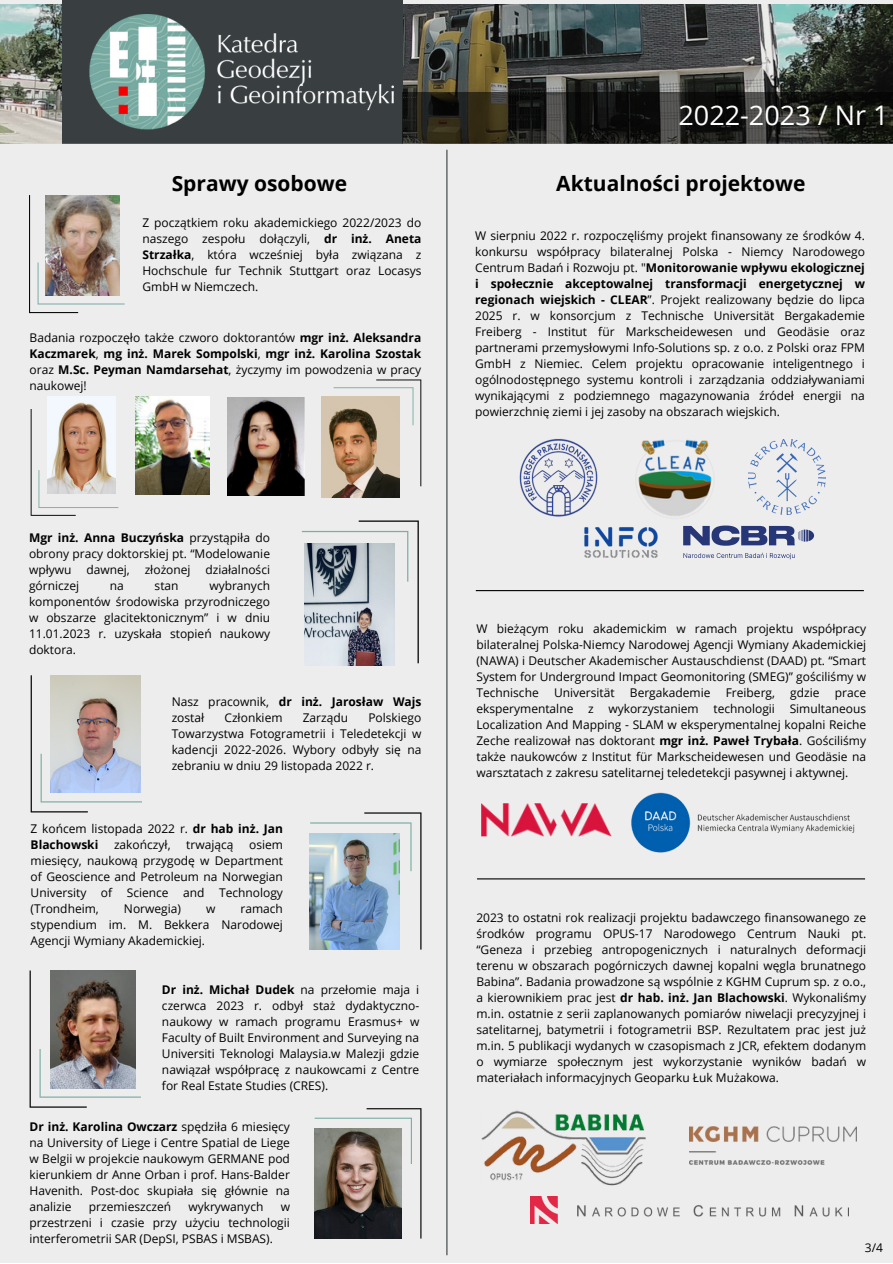
<style>
.page{position:relative;width:893px;height:1264px;background:#fff}
.page>*{position:absolute;margin:0;border:0;box-sizing:border-box;transform-origin:0 0}
.t1{font:27px "Open Sans";color:#fff}
.t2{font:700 21px "Open Sans";color:#000}
.t3{font:12px/16px "Open Sans";color:#000;text-align:justify}
.t4{font:700 12px/16px "Open Sans";color:#000;text-align:justify}
.s1{font-weight:700}
.s2{font-weight:400}
</style>
<div class="page">
<div style="left:0;top:0;width:892px;height:1262px;background:#ededed"></div>
<img style="left:1px;top:5px;width:891px;height:139px">
<div style="left:62px;top:0;width:340px;height:145px;background:#393e40"></div>
<svg style="left:402px;top:93px;width:490px;height:51px;background:#21201c"></svg>
<div style="left:0;top:144px;width:892px;height:7px;background:#ededed"></div>
<hr style="left:446px;top:150px;width:1px;height:1105px;background:#393e40">
<hr style="left:477px;top:878px;width:388px;height:1px;background:#000">
<hr style="left:476px;top:590px;width:387px;height:1px;background:#000">
<img style="left:481px;top:1110px;width:165px;height:76px">
<svg style="left:683px;top:525px;width:131px;height:34px"></svg>
<img style="left:638px;top:439px;width:74px;height:77px">
<img style="left:748px;top:439px;width:77px;height:75px">
<img style="left:584px;top:527px;width:74px;height:31px">
<img style="left:519px;top:438px;width:79px;height:79px">
<img style="left:481px;top:803px;width:131px;height:34px">
<img style="left:631px;top:792px;width:224px;height:61px">
<img style="left:530px;top:1196px;width:318px;height:27px">
<img style="left:689px;top:1126px;width:167px;height:38px">
<svg style="left:302px;top:520px;width:117px;height:143px"></svg>
<img style="left:304px;top:544px;width:90px;height:121px">
<svg style="left:31px;top:675px;width:111px;height:137px"></svg>
<svg style="left:310px;top:812px;width:111px;height:137px"></svg>
<img style="left:310px;top:834px;width:89px;height:115px">
<svg style="left:30px;top:970px;width:111px;height:137px"></svg>
<img style="left:51px;top:970px;width:84px;height:118px">
<svg style="left:314px;top:1108px;width:107px;height:130px"></svg>
<img style="left:315px;top:1128px;width:86px;height:110px">
<img style="left:89px;top:14px;width:116px;height:115px">
<img style="left:217px;top:33px;width:176px;height:78px">
<svg style="left:333px;top:379px;width:88px;height:107px"></svg>
<svg style="left:31px;top:409px;width:87px;height:107px"></svg>
<img style="left:322px;top:397px;width:77px;height:100px">
<img style="left:228px;top:397px;width:76px;height:98px">
<img style="left:29px;top:195px;width:96px;height:118px">
<img style="left:48px;top:397px;width:67px;height:96px">
<img style="left:135px;top:397px;width:75px;height:98px">
<p class="t1" style="left:678px;top:96px;width:211px">2022-2023 / Nr 1</p>
<p class="t2" style="left:172px;top:168px;width:177px">Sprawy osobowe</p>
<p class="t2" style="left:556px;top:168px;width:251px">Aktualności projektowe</p>
<p class="t3" style="left:475px;top:228px;width:391px">W sierpniu 2022 r. rozpoczęliśmy projekt finansowany ze środków 4. konkursu współpracy bilateralnej Polska - Niemcy Narodowego Centrum Badań i Rozwoju pt. "<span class="s1">Monitorowanie wpływu ekologicznej i społecznie akceptowalnej transformacji energetycznej w regionach wiejskich - CLEAR</span>”. Projekt realizowany będzie do lipca 2025 r. w konsorcjum z Technische Universität Bergakademie Freiberg - Institut für Markscheidewesen und Geodäsie oraz partnerami przemysłowymi Info-Solutions sp. z o.o. z Polski oraz FPM GmbH z Niemiec. Celem projektu opracowanie inteligentnego i ogólnodostępnego systemu kontroli i zarządzania oddziaływaniami wynikającymi z podziemnego magazynowania źródeł energii na powierzchnię ziemi i jej zasoby na obszarach wiejskich.</p>
<p class="t3" style="left:142px;top:215px;width:280px">Z początkiem roku akademickiego 2022/2023 do naszego zespołu dołączyli, <span class="s1">dr inż. Aneta Strzałka</span>, która wcześniej była związana z Hochschule fur Technik Stuttgart oraz Locasys GmbH w Niemczech.</p>
<p class="t4" style="left:30px;top:329px;width:393px"><span class="s2">Badania rozpoczęło także czworo doktorantów</span> mgr inż. Aleksandra Kaczmarek<span class="s2">,</span> mg inż. Marek Sompolski<span class="s2">,</span> mgr inż. Karolina Szostak <span class="s2">oraz</span> M.Sc. Peyman Namdarsehat<span class="s2">, życzymy im powodzenia w pracy naukowej!</span></p>
<p class="t3" style="left:29px;top:529px;width:242px"><span class="s1">Mgr inż. Anna Buczyńska</span> przystąpiła do obrony pracy doktorskiej pt. “Modelowanie wpływu dawnej, złożonej działalności górniczej</p>
<p class="t3" style="left:29px;top:577px;width:242px;text-indent:180px">wybranych komponentów środowiska przyrodniczego w obszarze glacitektonicznym” i w dniu 11.01.2023 r. uzyskała stopień naukowy doktora.</p>
<p class="t3" style="left:110px;top:577px;width:16px">na</p>
<p class="t3" style="left:155px;top:577px;width:25px">stan</p>
<p class="t3" style="left:172px;top:693px;width:251px">Nasz pracownik, <span class="s1">dr inż. Jarosław Wajs </span>został</p>
<p class="t3" style="left:172px;top:709px;width:251px;text-indent:197px">Polskiego Towarzystwa Fotogrametrii i Teledetekcji w kadencji 2022-2026. Wybory odbyły się na zebraniu w dniu 29 listopada 2022 r.</p>
<p class="t3" style="left:224px;top:709px;width:60px">Członkiem</p>
<p class="t3" style="left:303px;top:709px;width:47px">Zarządu</p>
<p class="t3" style="left:31px;top:820px;width:254px">Z końcem listopada 2022 r. <span class="s1">dr hab inż. Jan<br>Blachowski</span></p>
<p class="t3" style="left:114px;top:836px;width:58px">zakończył,</p>
<p class="t3" style="left:186px;top:836px;width:49px">trwającą</p>
<p class="t3" style="left:31px;top:836px;width:254px;text-indent:218px">osiem miesięcy, naukową przygodę w Department of Geoscience and Petroleum na Norwegian University of Science and Technology (Trondheim,</p>
<p class="t3" style="left:31px;top:900px;width:254px;text-indent:210px">ramach stypendium im. M. Bekkera Narodowej Agencji Wymiany Akademickiej.</p>
<p class="t3" style="left:124px;top:900px;width:59px">Norwegia)</p>
<p class="t3" style="left:206px;top:900px;width:11px">w</p>
<p class="t3" style="left:162px;top:981px;width:259px"><span class="s1">Dr inż. Michał Dudek</span> na przełomie maja i czerwca 2023 r. odbył staż dydaktyczno&shy;naukowy w ramach programu Erasmus+ w Faculty of Built Environment and Surveying na Universiti Teknologi Malaysia.w Malezji gdzie nawiązał współpracę z naukowcami z Centre for Real Estate Studies (CRES).</p>
<p class="t3" style="left:30px;top:1118px;width:262px"><span class="s1">Dr inż. Karolina Owczarz</span> spędziła 6 miesięcy na University of Liege i Centre Spatial de Liege w Belgii w projekcie naukowym GERMANE pod kierunkiem dr Anne Orban i prof. Hans-Balder Havenith. Post-doc skupiała się głównie na analizie</p>
<p class="t3" style="left:89px;top:1198px;width:84px">przemieszczeń</p>
<p class="t3" style="left:188px;top:1198px;width:76px">wykrywanych</p>
<p class="t3" style="left:30px;top:1198px;width:262px;text-indent:251px">w przestrzeni i czasie przy użyciu technologii interferometrii SAR (DepSI, PSBAS i MSBAS).</p>
<p class="t3" style="left:476px;top:620px;width:391px">W bieżącym roku akademickim w ramach projektu współpracy bilateralnej Polska-Niemcy Narodowej Agencji Wymiany Akademickiej (NAWA) i Deutscher Akademischer Austauschdienst (DAAD) pt. “Smart System for Underground Impact Geomonitoring (SMEG)” gościliśmy w Technische</p>
<p class="t3" style="left:554px;top:684px;width:62px">Universität</p>
<p class="t3" style="left:630px;top:684px;width:82px">Bergakademie</p>
<p class="t3" style="left:725px;top:684px;width:51px">Freiberg,</p>
<p class="t3" style="left:790px;top:684px;width:31px">gdzie</p>
<p class="t3" style="left:476px;top:684px;width:391px;text-indent:358px">prace eksperymentalne z wykorzystaniem technologii Simultaneous Localization And Mapping - SLAM w eksperymentalnej kopalni Reiche Zeche realizował nas doktorant <span class="s1">mgr inż. Paweł Trybała</span>. Gościliśmy także naukowców z Institut für Markscheidewesen und Geodäsie na warsztatach z zakresu satelitarnej teledetekcji pasywnej i aktywnej.</p>
<p class="t3" style="left:476px;top:909px;width:391px">2023 to ostatni rok realizacji projektu badawczego finansowanego ze środków programu OPUS-17 Narodowego Centrum Nauki pt. “Geneza i przebieg antropogenicznych i naturalnych deformacji terenu w obszarach pogórniczych dawnej kopalni węgla brunatnego Babina”. Badania prowadzone są wspólnie z KGHM Cuprum sp. z o.o., a kierownikiem prac jest <span class="s1">dr hab. inż. Jan Blachowski</span>. Wykonaliśmy m.in. ostatnie z serii zaplanowanych pomiarów niwelacji precyzyjnej i satelitarnej, batymetrii i fotogrametrii BSP. Rezultatem prac jest już m.in. 5 publikacji wydanych w czasopismach z JCR, efektem dodanym o wymiarze społecznym jest wykorzystanie wyników badań w materiałach informacyjnych Geoparku Łuk Mużakowa.</p>
<p class="t3" style="left:864px;top:1239px;width:20px">3/4</p>
</div>
